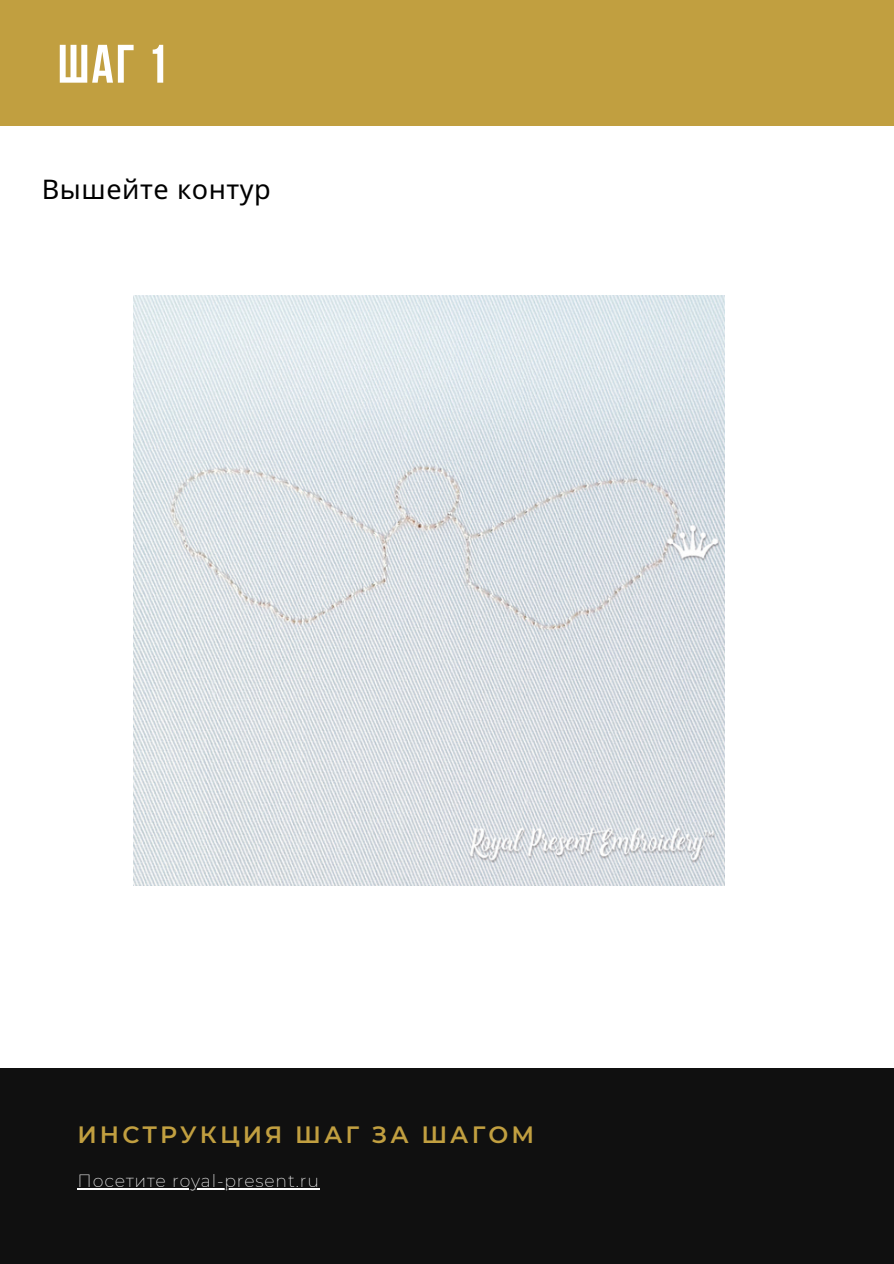
<style>
.page{position:relative;width:894px;height:1264px;background:#fff}
.page>*{position:absolute;margin:0;border:0;box-sizing:border-box;transform-origin:0 0}
.t1{font:54px "Bebas Neue Cyrillic";color:#fff}
.t2{font:27px "Noto Sans";letter-spacing:.02em;color:#000}
.t3{font:600 23.55px "Montserrat";letter-spacing:.13em;color:#c19f40}
.t4{font:200 17.25px "Montserrat";letter-spacing:.05em;color:#fff}
</style>
<div class="page">
<div style="left:0;top:1068px;width:893px;height:195px;background:#101010"></div>
<hr style="left:77px;top:1187px;width:243px;height:2px;background:#fff">
<div style="left:0;top:0;width:893px;height:126px;background:#c19f40"></div>
<img style="left:134px;top:295px;width:590px;height:590px">
<p class="t1" style="left:58px;top:42px;width:112px">ШАГ 1</p>
<p class="t2" style="left:42px;top:170px;width:230px">Вышейте контур</p>
<p class="t3" style="left:77px;top:1120px;width:458px">ИНСТРУКЦИЯ ШАГ ЗА ШАГОМ</p>
<p class="t4" style="left:77px;top:1169px;width:243px">Посетите royal-present.ru</p>
</div>
